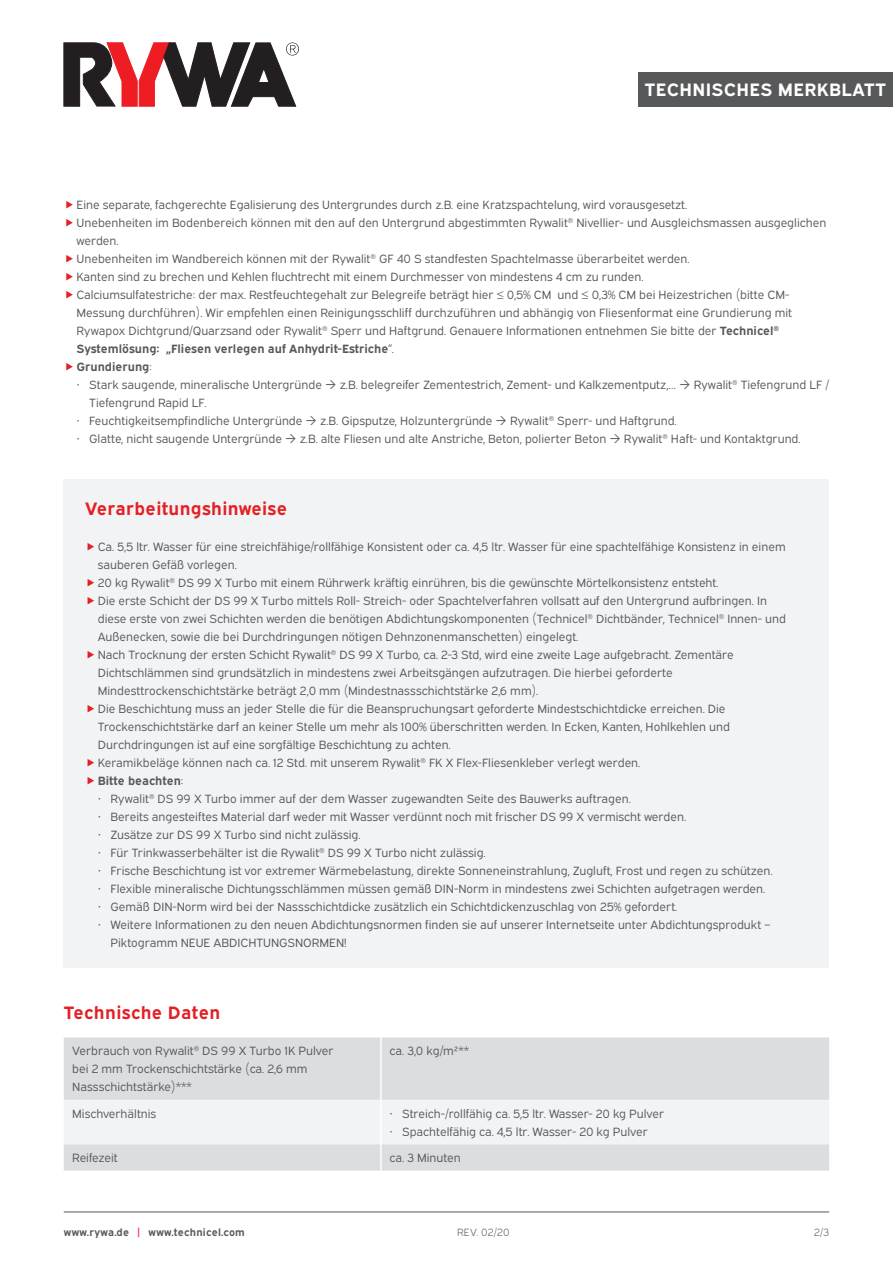
<style>
.page{position:relative;width:893px;height:1263px;background:#fff}
.page>*{position:absolute;margin:0;border:0;box-sizing:border-box;transform-origin:0 0}
.t1{font:700 18px "Expressway Rg";letter-spacing:.02em;color:#e41f25}
.t2{font:700 18px "Expressway Rg";letter-spacing:.02em;color:#fff}
.t3{font:12px/18px "Expressway Bk";color:#57585a}
.t4{font:700 12px/18px "Expressway Rg";color:#57585a}
.t5{font:700 10.5px "Expressway Rg";letter-spacing:.02em;color:#57585a}
.t6{font:10.5px "Expressway Lt";letter-spacing:.02em;color:#57585a}
.s1{font-family:"Expressway Rg";font-weight:700}
.s2{font-family:"Expressway Bk";font-weight:400}
.s3{color:#e41f25}
</style>
<div class="page">
<div style="left:638px;top:72px;width:255px;height:34px;background:#57585a"></div>
<hr style="left:64px;top:1212px;width:765px;height:1px;background:#57585a">
<svg style="left:64px;top:43px;width:235px;height:63px"></svg>
<div style="left:64px;top:479px;width:765px;height:489px;background:#f2f3f4"></div>
<div style="left:64px;top:1037px;width:765px;height:133px;background:#dcdddf"></div>
<div style="left:64px;top:1100px;width:765px;height:44px;background:#f2f3f4"></div>
<hr style="left:380px;top:1037px;width:2px;height:63px;background:#fff">
<hr style="left:380px;top:1100px;width:2px;height:44px;background:#fff">
<hr style="left:380px;top:1144px;width:2px;height:26px;background:#fff">
<h1 class="t2" style="left:645px;top:76px;width:243px">TECHNISCHES MERKBLATT</h1>
<p class="t3" style="left:77px;top:195px;width:751px">Eine separate, fachgerechte Egalisierung des Untergrundes durch z.B. eine Kratzspachtelung, wird vorausgesetzt.<br>Unebenheiten im Bodenbereich können mit den auf den Untergrund abgestimmten Rywalit<sup>®</sup> Nivellier- und Ausgleichsmassen ausgeglichen werden.<br>Unebenheiten im Wandbereich können mit der Rywalit<sup>®</sup> GF 40 S standfesten Spachtelmasse überarbeitet werden.<br>Kanten sind zu brechen und Kehlen fluchtrecht mit einem Durchmesser von mindestens 4 cm zu runden.<br>Calciumsulfatestriche: der max. Restfeuchtegehalt zur Belegreife beträgt hier ≤ 0,5% CM und ≤ 0,3% CM bei Heizestrichen (bitte CM-Messung durchführen). Wir empfehlen einen Reinigungsschliff durchzuführen und abhängig von Fliesenformat eine Grundierung mit Rywapox Dichtgrund/Quarzsand oder Rywalit<sup>®</sup> Sperr und Haftgrund. Genauere Informationen entnehmen Sie bitte der <span class="s1">Technicel</span><sup>®</sup></p>
<p class="t4" style="left:77px;top:339px;width:319px">Systemlösung: „Fliesen verlegen auf Anhydrit-Estriche<span class="s2">“.<br></span>Grundierung<span class="s2">:</span></p>
<p class="t3" style="left:77px;top:375px;width:247px">• Stark saugende, mineralische Untergründe</p>
<p class="t3" style="left:340px;top:375px;width:338px">z.B. belegreifer Zementestrich, Zement- und Kalkzementputz,…</p>
<p class="t3" style="left:694px;top:375px;width:137px">Rywalit<sup>®</sup> Tiefengrund LF /</p>
<p class="t3" style="left:89px;top:393px;width:119px">Tiefengrund Rapid LF.</p>
<p class="t3" style="left:77px;top:411px;width:227px">• Feuchtigkeitsempfindliche Untergründe</p>
<p class="t3" style="left:320px;top:411px;width:174px">z.B. Gipsputze, Holzuntergründe</p>
<p class="t3" style="left:510px;top:411px;width:168px">Rywalit<sup>®</sup> Sperr- und Haftgrund.</p>
<p class="t3" style="left:77px;top:429px;width:207px">• Glatte, nicht saugende Untergründe</p>
<p class="t3" style="left:300px;top:429px;width:308px">z.B. alte Fliesen und alte Anstriche, Beton, polierter Beton</p>
<p class="t3" style="left:624px;top:429px;width:178px">Rywalit<sup>®</sup> Haft- und Kontaktgrund.</p>
<h1 class="t1" style="left:85px;top:494px;width:204px">Verarbeitungshinweise</h1>
<p class="t3" style="left:98px;top:536px;width:690px">Ca. 5,5 ltr. Wasser für eine streichfähige/rollfähige Konsistent oder ca. 4,5 ltr. Wasser für eine spachtelfähige Konsistenz in einem sauberen Gefäß vorlegen.<br>20 kg Rywalit<sup>®</sup> DS 99 X Turbo mit einem Rührwerk kräftig einrühren, bis die gewünschte Mörtelkonsistenz entsteht.<br>Die erste Schicht der DS 99 X Turbo mittels Roll- Streich- oder Spachtelverfahren vollsatt auf den Untergrund aufbringen. In diese erste von zwei Schichten werden die benötigen Abdichtungskomponenten (Technicel<sup>®</sup> Dichtbänder, Technicel<sup>®</sup> Innen- und Außenecken, sowie die bei Durchdringungen nötigen Dehnzonenmanschetten) eingelegt.<br>Nach Trocknung der ersten Schicht Rywalit<sup>®</sup> DS 99 X Turbo, ca. 2-3 Std, wird eine zweite Lage aufgebracht. Zementäre Dichtschlämmen sind grundsätzlich in mindestens zwei Arbeitsgängen aufzutragen. Die hierbei geforderte Mindesttrockenschichtstärke beträgt 2,0 mm (Mindestnassschichtstärke 2,6 mm).<br>Die Beschichtung muss an jeder Stelle die für die Beanspruchungsart geforderte Mindestschichtdicke erreichen. Die Trockenschichtstärke darf an keiner Stelle um mehr als 100% überschritten werden. In Ecken, Kanten, Hohlkehlen und Durchdringungen ist auf eine sorgfältige Beschichtung zu achten.<br>Keramikbeläge können nach ca. 12 Std. mit unserem Rywalit<sup>®</sup> FK X Flex-Fliesenkleber verlegt werden.</p>
<p class="t4" style="left:98px;top:770px;width:87px">Bitte beachten<span class="s2">:</span></p>
<p class="t3" style="left:98px;top:788px;width:534px">• Rywalit<sup>®</sup> DS 99 X Turbo immer auf der dem Wasser zugewandten Seite des Bauwerks auftragen.</p>
<p class="t3" style="left:98px;top:806px;width:590px">• Bereits angesteiftes Material darf weder mit Wasser verdünnt noch mit frischer DS 99 X vermischt werden.</p>
<p class="t3" style="left:98px;top:824px;width:264px">• Zusätze zur DS 99 X Turbo sind nicht zulässig.</p>
<p class="t3" style="left:98px;top:842px;width:389px">• Für Trinkwasserbehälter ist die Rywalit<sup>®</sup> DS 99 X Turbo nicht zulässig.</p>
<p class="t3" style="left:98px;top:860px;width:676px">• Frische Beschichtung ist vor extremer Wärmebelastung, direkte Sonneneinstrahlung, Zugluft, Frost und regen zu schützen.</p>
<p class="t3" style="left:98px;top:878px;width:669px">• Flexible mineralische Dichtungsschlämmen müssen gemäß DIN-Norm in mindestens zwei Schichten aufgetragen werden.</p>
<p class="t3" style="left:98px;top:896px;width:581px">• Gemäß DIN-Norm wird bei der Nassschichtdicke zusätzlich ein Schichtdickenzuschlag von 25% gefordert.</p>
<p class="t3" style="left:111px;top:914px;width:661px;text-indent:-13px">• Weitere Informationen zu den neuen Abdichtungsnormen finden sie auf unserer Internetseite unter Abdichtungsprodukt –<br>Piktogramm NEUE ABDICHTUNGSNORMEN!</p>
<h1 class="t1" style="left:64px;top:999px;width:158px">Technische Daten</h1>
<p class="t3" style="left:72px;top:1041px;width:263px">Verbrauch von Rywalit<sup>®</sup> DS 99 X Turbo 1K Pulver bei 2 mm Trockenschichtstärke (ca. 2,6 mm<br>Nassschichtstärke)***</p>
<p class="t3" style="left:389px;top:1041px;width:81px">ca. 3,0 kg/m²**</p>
<p class="t3" style="left:72px;top:1103px;width:85px">Mischverhältnis</p>
<p class="t3" style="left:389px;top:1103px;width:276px">• Streich-/rollfähig ca. 5,5 ltr. Wasser- 20 kg Pulver</p>
<p class="t3" style="left:389px;top:1121px;width:260px">• Spachtelfähig ca. 4,5 ltr. Wasser- 20 kg Pulver</p>
<p class="t3" style="left:72px;top:1148px;width:47px">Reifezeit</p>
<p class="t3" style="left:389px;top:1148px;width:73px">ca. 3 Minuten</p>
<p class="t5" style="left:64px;top:1223px;width:183px">www.rywa.de <span class="s3">|</span> www.technicel.com</p>
<p class="t6" style="left:457px;top:1224px;width:54px">REV. 02/20</p>
<p class="t6" style="left:814px;top:1224px;width:16px">2/3</p>
</div>
